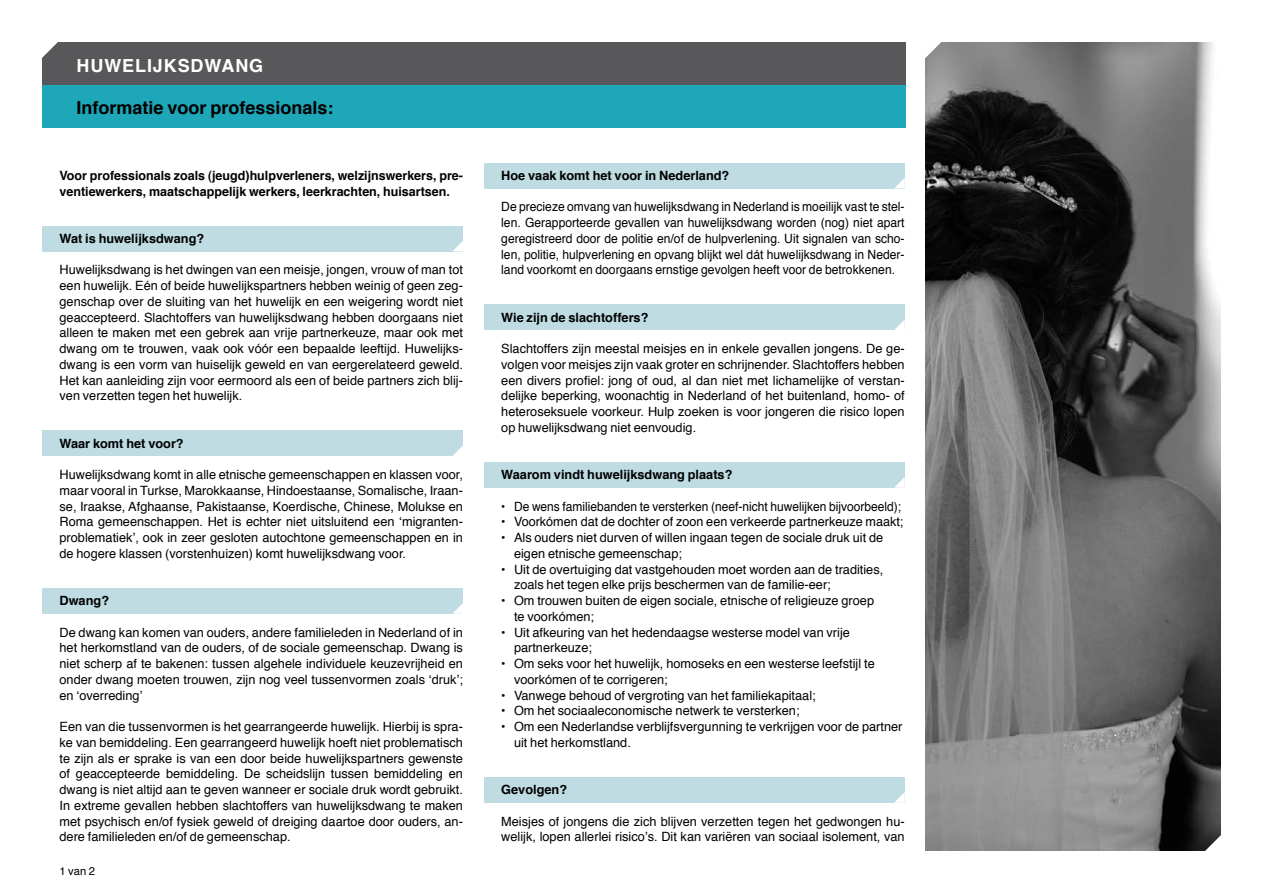
<style>
.page{position:relative;width:1263px;height:893px;background:#fff}
.page>*{position:absolute;margin:0;border:0;box-sizing:border-box;transform-origin:0 0}
.t1{font:700 18px "Helvetica";color:#000}
.t2{font:700 18px "Helvetica";letter-spacing:.05em;color:#fff}
.t3{font:12.75px/15.8px "Helvetica";color:#000}
.t4{font:12.75px/15.8px "Helvetica";color:#000;text-align:justify;scale:.95 1}
.t5{font:700 12.75px/15.8px "Helvetica";color:#000}
.t6{font:12.75px "Helvetica";color:#000;scale:.94 1}
.t7{font:11.25px "Helvetica";color:#000}
</style>
<div class="page">
<img style="left:926px;top:43px;width:294px;height:807px">
<div style="left:484px;top:163px;width:421px;height:25px;background:#bedce2"></div>
<svg style="left:895px;top:178px;width:10px;height:10px"></svg>
<div style="left:484px;top:305px;width:421px;height:25px;background:#bedce2"></div>
<svg style="left:894px;top:320px;width:11px;height:10px"></svg>
<div style="left:484px;top:462px;width:421px;height:26px;background:#bedce2"></div>
<svg style="left:894px;top:477px;width:11px;height:11px"></svg>
<div style="left:484px;top:777px;width:421px;height:26px;background:#bedce2"></div>
<svg style="left:894px;top:792px;width:11px;height:11px"></svg>
<div style="left:43px;top:226px;width:420px;height:25px;background:#bedce2"></div>
<svg style="left:453px;top:241px;width:10px;height:10px"></svg>
<div style="left:43px;top:431px;width:420px;height:25px;background:#bedce2"></div>
<svg style="left:453px;top:446px;width:10px;height:10px"></svg>
<div style="left:43px;top:588px;width:420px;height:26px;background:#bedce2"></div>
<svg style="left:452px;top:603px;width:11px;height:11px"></svg>
<div style="left:43px;top:43px;width:863px;height:85px;background:#1da7b8"></div>
<div style="left:43px;top:43px;width:863px;height:42px;background:#58585a"></div>
<svg style="left:925px;top:42px;width:18px;height:18px"></svg>
<svg style="left:1203px;top:833px;width:18px;height:18px"></svg>
<svg style="left:42px;top:42px;width:18px;height:18px"></svg>
<h1 class="t2" style="left:77px;top:49px;width:173px">Huwelijksdwang</h1>
<h1 class="t1" style="left:77px;top:91px;width:259px">Informatie voor professionals:</h1>
<p class="t5" style="left:60px;top:167px;width:405px">Voor professionals zoals (jeugd)hulpverleners, welzijnswerkers, pre&shy;ventiewerkers, maatschappelijk werkers, leerkrachten, huisartsen.</p>
<p class="t5" style="left:60px;top:230px;width:146px">Wat is huwelijksdwang?</p>
<p class="t3" style="left:60px;top:262px;width:405px;text-align:justify">Huwelijksdwang is het dwingen van een meisje, jongen, vrouw of man tot een huwelijk. Eén of beide huwelijkspartners hebben weinig of geen zeg&shy;genschap over de sluiting van het huwelijk en een weigering wordt niet geaccepteerd. Slachtoffers van huwelijksdwang hebben doorgaans niet alleen te maken met een gebrek aan vrije partnerkeuze, maar ook met dwang om te trouwen, vaak ook vóór een bepaalde leeftijd. Huwelijks&shy;dwang is een vorm van huiselijk geweld en van eergerelateerd geweld.<br>Het kan aanleiding zijn voor eermoord als een of beide partners zich blij&shy;ven verzetten tegen het huwelijk.</p>
<p class="t5" style="left:60px;top:435px;width:126px">Waar komt het voor?</p>
<p class="t3" style="left:60px;top:466px;width:405px;text-align:justify">Huwelijksdwang komt in alle etnische gemeenschappen en klassen voor, maar vooral in Turkse, Marokkaanse, Hindoestaanse, Somalische, Iraan&shy;se, Iraakse, Afghaanse, Pakistaanse, Koerdische, Chinese, Molukse en Roma gemeenschappen. Het is echter niet uitsluitend een ‘migranten&shy;problematiek’, ook in zeer gesloten autochtone gemeenschappen en in de hogere klassen (vorstenhuizen) komt huwelijksdwang voor.</p>
<p class="t5" style="left:60px;top:592px;width:51px">Dwang?</p>
<p class="t3" style="left:60px;top:624px;width:405px;text-align:justify">De dwang kan komen van ouders, andere familieleden in Nederland of in het herkomstland van de ouders, of de sociale gemeenschap. Dwang is niet scherp af te bakenen: tussen algehele individuele keuzevrijheid en onder dwang moeten trouwen, zijn nog veel tussenvormen zoals ‘druk’; en ‘overreding’</p>
<p class="t3" style="left:60px;top:718px;width:405px;text-align:justify">Een van die tussenvormen is het gearrangeerde huwelijk. Hierbij is spra&shy;ke van bemiddeling. Een gearrangeerd huwelijk hoeft niet problematisch te zijn als er sprake is van een door beide huwelijkspartners gewenste of geaccepteerde bemiddeling. De scheidslijn tussen bemiddeling en dwang is niet altijd aan te geven wanneer er sociale druk wordt gebruikt.<br>In extreme gevallen hebben slachtoffers van huwelijksdwang te maken met psychisch en/of fysiek geweld of dreiging daartoe door ouders, an&shy;dere familieleden en/of de gemeenschap.</p>
<p class="t7" style="left:60px;top:862px;width:37px">1 van 2</p>
<p class="t5" style="left:501px;top:167px;width:230px">Hoe vaak komt het voor in Nederland?</p>
<p class="t4" style="left:501px;top:199px;width:426px">De precieze omvang van huwelijksdwang in Nederland is moeilijk vast te stel&shy;len. Gerapporteerde gevallen van huwelijksdwang worden (nog) niet apart geregistreerd door de politie en/of de hulpverlening. Uit signalen van scho&shy;len, politie, hulpverlening en opvang blijkt wel dát huwelijksdwang in Neder&shy;land voorkomt en doorgaans ernstige gevolgen heeft voor de betrokkenen.</p>
<p class="t5" style="left:501px;top:309px;width:149px">Wie zijn de slachtoffers?</p>
<p class="t3" style="left:501px;top:340px;width:405px;text-align:justify">Slachtoffers zijn meestal meisjes en in enkele gevallen jongens. De ge&shy;volgen voor meisjes zijn vaak groter en schrijnender. Slachtoffers hebben een divers profiel: jong of oud, al dan niet met lichamelijke of verstan&shy;delijke beperking, woonachtig in Nederland of het buitenland, homo- of heteroseksuele voorkeur. Hulp zoeken is voor jongeren die risico lopen op huwelijksdwang niet eenvoudig.</p>
<p class="t5" style="left:501px;top:466px;width:233px">Waarom vindt huwelijksdwang plaats?</p>
<p class="t6" style="left:501px;top:495px;width:427px">• De wens familiebanden te versterken (neef-nicht huwelijken bijvoorbeeld);</p>
<p class="t3" style="left:501px;top:514px;width:404px">• Voorkómen dat de dochter of zoon een verkeerde partnerkeuze maakt;</p>
<p class="t3" style="left:514px;top:529px;width:371px;text-indent:-13px">• Als ouders niet durven of willen ingaan tegen de sociale druk uit de eigen etnische gemeenschap;</p>
<p class="t3" style="left:514px;top:561px;width:371px;text-indent:-13px">• Uit de overtuiging dat vastgehouden moet worden aan de tradities, zoals het tegen elke prijs beschermen van de familie-eer;</p>
<p class="t3" style="left:514px;top:592px;width:362px;text-indent:-13px">• Om trouwen buiten de eigen sociale, etnische of religieuze groep te voorkómen;</p>
<p class="t3" style="left:514px;top:624px;width:337px;text-indent:-13px">• Uit afkeuring van het hedendaagse westerse model van vrije partnerkeuze;</p>
<p class="t3" style="left:514px;top:655px;width:362px;text-indent:-13px">• Om seks voor het huwelijk, homoseks en een westerse leefstijl te voorkómen of te corrigeren;</p>
<p class="t3" style="left:501px;top:687px;width:316px">• Vanwege behoud of vergroting van het familiekapitaal;</p>
<p class="t3" style="left:501px;top:703px;width:300px">• Om het sociaaleconomische netwerk te versterken;</p>
<p class="t3" style="left:514px;top:718px;width:390px;text-indent:-13px">• Om een Nederlandse verblijfsvergunning te verkrijgen voor de partner uit het herkomstland.</p>
<p class="t5" style="left:501px;top:781px;width:67px">Gevolgen?</p>
<p class="t3" style="left:501px;top:813px;width:405px">Meisjes of jongens die zich blijven verzetten tegen het gedwongen hu&shy;welijk, lopen allerlei risico’s. Dit kan variëren van sociaal isolement, van</p>
</div>
